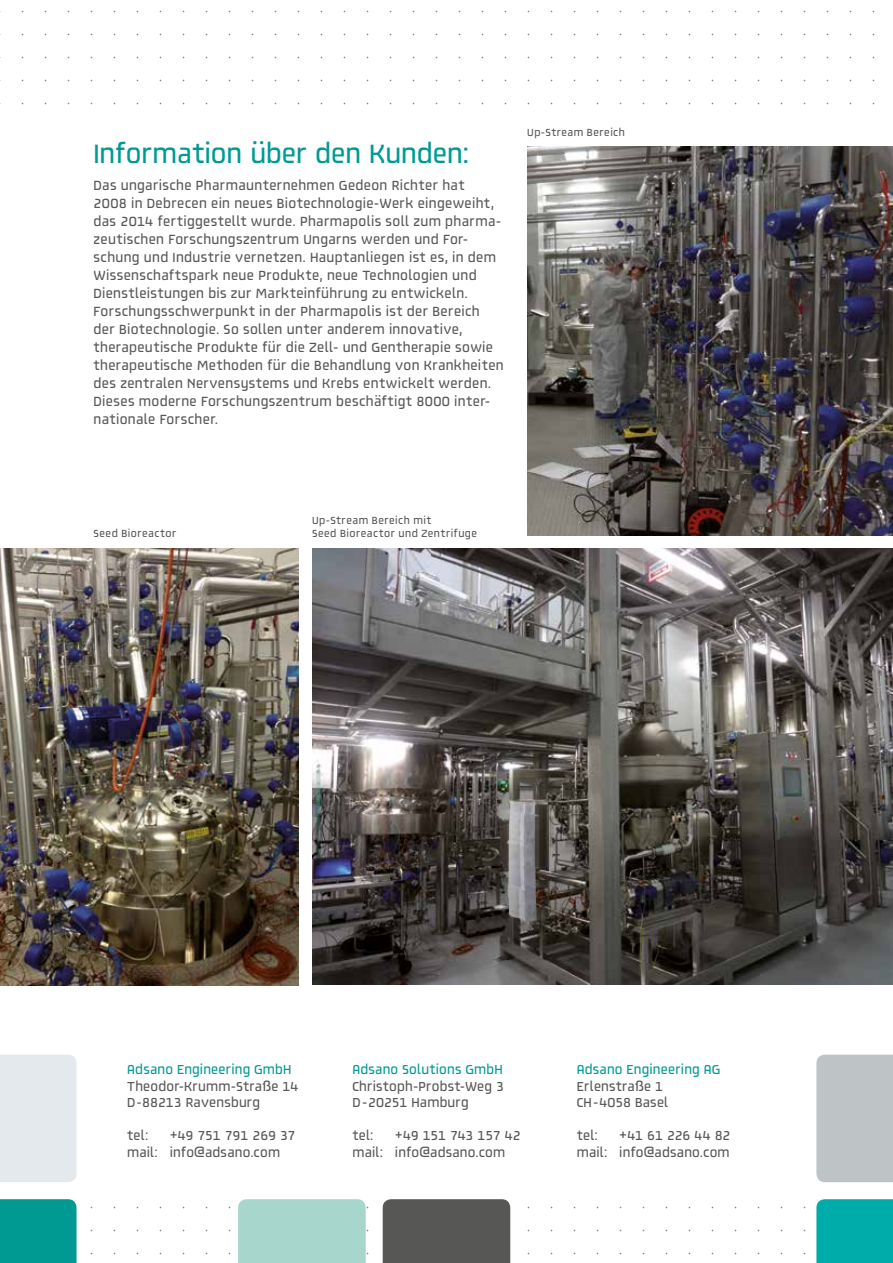
<style>
.page{position:relative;width:893px;height:1263px;background:#fff}
.page>*{position:absolute;margin:0;border:0;box-sizing:border-box;transform-origin:0 0}
.t1{font:500 27px "AF Generation Za Z";letter-spacing:-.005em;color:#009a93}
.t2{font:500 13.5px/18px "AF Generation Za Z";letter-spacing:.025em;color:#575756}
.t3{font:500 13.2px/16.5px "AF Generation Za Z";letter-spacing:.015em;color:#575756}
.t4{font:500 13.2px "AF Generation Za Z";letter-spacing:.015em;color:#009a93}
.t5{font:500 10.5px/13.5px "AF Generation Za Z";letter-spacing:.045em;color:#575756}
</style>
<div class="page">
<img style="left:312px;top:548px;width:581px;height:437px">
<img style="left:0;top:549px;width:298px;height:436px">
<div style="left:0;top:1054px;width:77px;height:128px;background:#e3e9ec"></div>
<div style="left:383px;top:1199px;width:127px;height:64px;background:#575756"></div>
<div style="left:238px;top:1199px;width:128px;height:64px;background:#a6d6cc"></div>
<div style="left:0;top:1199px;width:77px;height:64px;background:#009a93"></div>
<div style="left:816px;top:1054px;width:77px;height:128px;background:#bec3c6"></div>
<div style="left:816px;top:1199px;width:77px;height:64px;background:#00aca9"></div>
<img style="left:527px;top:146px;width:366px;height:390px">
<h1 class="t1" style="left:94px;top:137px;width:377px">Information über den Kunden:</h1>
<p class="t2" style="left:94px;top:176px;width:412px">Das ungarische Pharmaunternehmen Gedeon Richter hat<br>2008 in Debrecen ein neues Biotechnologie-Werk eingeweiht, das 2014 fertiggestellt wurde. Pharmapolis soll zum pharma&shy;zeutischen Forschungszentrum Ungarns werden und For&shy;schung und Industrie vernetzen. Hauptanliegen ist es, in dem Wissenschaftspark neue Produkte, neue Technologien und Dienstleistungen bis zur Markteinführung zu entwickeln.<br>Forschungsschwerpunkt in der Pharmapolis ist der Bereich der Biotechnologie. So sollen unter anderem innovative, therapeutische Produkte für die Zell- und Gentherapie sowie therapeutische Methoden für die Behandlung von Krankheiten des zentralen Nervensystems und Krebs entwickelt werden.<br>Dieses moderne Forschungszentrum beschäftigt 8000 inter&shy;nationale Forscher.</p>
<p class="t5" style="left:527px;top:125px;width:99px">Up-Stream Bereich</p>
<p class="t5" style="left:94px;top:527px;width:84px">Seed Bioreactor</p>
<p class="t5" style="left:312px;top:513px;width:166px">Up-Stream Bereich mit<br>Seed Bioreactor und Zentrifuge</p>
<p class="t4" style="left:127px;top:1062px;width:166px">Adsano Engineering GmbH</p>
<p class="t3" style="left:127px;top:1078px;width:173px">Theodor-Krumm-Straße 14<br>D-88213 Ravensburg</p>
<p class="t3" style="left:127px;top:1127px;width:23px">tel:</p>
<p class="t3" style="left:127px;top:1127px;width:170px;text-indent:43px">+49 751 791 269 37 mail: info@adsano.com</p>
<p class="t4" style="left:352px;top:1062px;width:152px">Adsano Solutions GmbH</p>
<p class="t3" style="left:352px;top:1078px;width:153px">Christoph-Probst-Weg 3<br>D-20251 Hamburg</p>
<p class="t3" style="left:352px;top:1127px;width:23px">tel:</p>
<p class="t3" style="left:352px;top:1127px;width:170px;text-indent:43px">+49 151 743 157 42 mail: info@adsano.com</p>
<p class="t4" style="left:577px;top:1062px;width:145px">Adsano Engineering AG</p>
<p class="t3" style="left:577px;top:1078px;width:93px">Erlenstraße 1<br>CH-4058 Basel</p>
<p class="t3" style="left:577px;top:1127px;width:23px">tel:</p>
<p class="t3" style="left:577px;top:1127px;width:155px;text-align:right">+41 61 226 44 82<br>mail: info@adsano.com</p>
</div>
